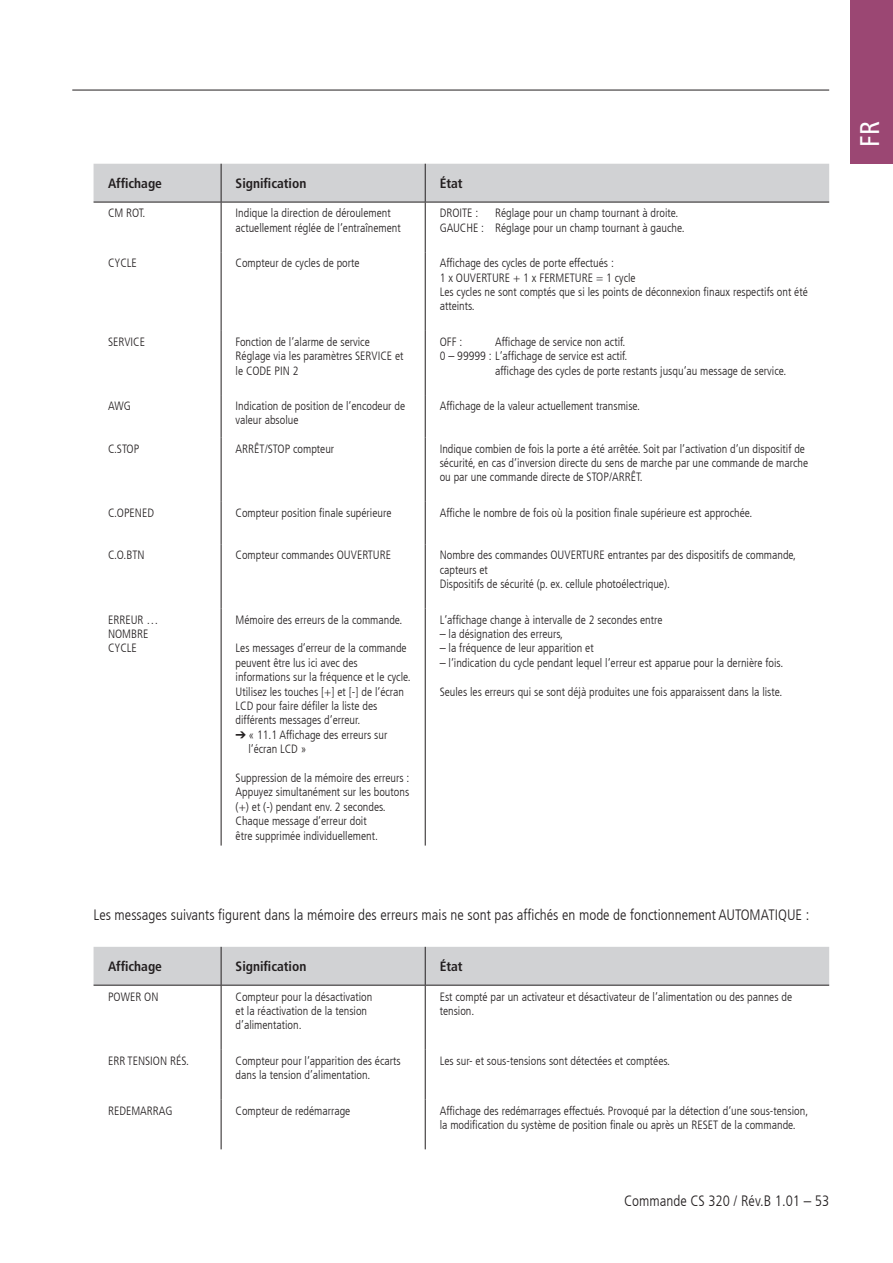
<style>
.page{position:relative;width:893px;height:1263px;background:#fff}
.page>*{position:absolute;margin:0;border:0;box-sizing:border-box;transform-origin:0 0}
.t1{font:condensed 27px "Frutiger LT Com";color:#fff}
.t2{font:300 condensed 15px "Frutiger LT Com";color:#231f20}
.t3{font:700 condensed 13.5px "Frutiger LT Com";color:#231f20}
.t4{font:300 condensed 12px/14.4px "Frutiger LT Com";color:#231f20}
</style>
<div class="page">
<div style="left:850px;top:0;width:43px;height:164px;background:#9b4773"></div>
<hr style="left:72px;top:90px;width:757px;height:1px;background:#231f20">
<div style="left:94px;top:164px;width:735px;height:38px;background:#d1d2d4"></div>
<hr style="left:221px;top:202px;width:1px;height:50px;background:#231f20">
<hr style="left:425px;top:202px;width:1px;height:50px;background:#231f20">
<hr style="left:221px;top:252px;width:1px;height:79px;background:#231f20">
<hr style="left:425px;top:252px;width:1px;height:79px;background:#231f20">
<hr style="left:221px;top:331px;width:1px;height:64px;background:#231f20">
<hr style="left:425px;top:331px;width:1px;height:64px;background:#231f20">
<hr style="left:221px;top:395px;width:1px;height:43px;background:#231f20">
<hr style="left:425px;top:395px;width:1px;height:43px;background:#231f20">
<hr style="left:221px;top:438px;width:1px;height:64px;background:#231f20">
<hr style="left:425px;top:438px;width:1px;height:64px;background:#231f20">
<hr style="left:221px;top:502px;width:1px;height:42px;background:#231f20">
<hr style="left:425px;top:502px;width:1px;height:42px;background:#231f20">
<hr style="left:221px;top:544px;width:1px;height:64px;background:#231f20">
<hr style="left:425px;top:544px;width:1px;height:64px;background:#231f20">
<hr style="left:221px;top:608px;width:1px;height:237px;background:#231f20">
<hr style="left:425px;top:608px;width:1px;height:237px;background:#231f20">
<hr style="left:221px;top:164px;width:1px;height:38px;background:#231f20">
<hr style="left:425px;top:164px;width:1px;height:38px;background:#231f20">
<hr style="left:94px;top:202px;width:127px;height:1px;background:#231f20">
<hr style="left:221px;top:202px;width:204px;height:1px;background:#231f20">
<hr style="left:425px;top:202px;width:404px;height:1px;background:#231f20">
<div style="left:94px;top:947px;width:735px;height:38px;background:#d1d2d4"></div>
<hr style="left:221px;top:985px;width:1px;height:65px;background:#231f20">
<hr style="left:425px;top:985px;width:1px;height:65px;background:#231f20">
<hr style="left:221px;top:1050px;width:1px;height:49px;background:#231f20">
<hr style="left:425px;top:1050px;width:1px;height:49px;background:#231f20">
<hr style="left:221px;top:1099px;width:1px;height:50px;background:#231f20">
<hr style="left:425px;top:1099px;width:1px;height:50px;background:#231f20">
<hr style="left:221px;top:947px;width:1px;height:38px;background:#231f20">
<hr style="left:425px;top:947px;width:1px;height:38px;background:#231f20">
<hr style="left:94px;top:985px;width:127px;height:1px;background:#231f20">
<hr style="left:221px;top:985px;width:204px;height:1px;background:#231f20">
<hr style="left:425px;top:985px;width:404px;height:1px;background:#231f20">
<p class="t3" style="left:108px;top:175px;width:55px">Affichage</p>
<p class="t3" style="left:236px;top:175px;width:72px">Signification</p>
<p class="t3" style="left:440px;top:175px;width:25px">État</p>
<p class="t4" style="left:108px;top:206px;width:39px">CM ROT.</p>
<p class="t4" style="left:236px;top:206px;width:167px">Indique la direction de déroulement actuellement réglée de l‘entraînement</p>
<p class="t4" style="left:440px;top:206px;width:40px">DROITE :</p>
<p class="t4" style="left:440px;top:206px;width:246px;text-indent:55px">Réglage pour un champ tournant à droite.<br>GAUCHE : Réglage pour un champ tournant à gauche.</p>
<p class="t4" style="left:108px;top:256px;width:30px">CYCLE</p>
<p class="t4" style="left:236px;top:256px;width:126px">Compteur de cycles de porte</p>
<p class="t4" style="left:440px;top:256px;width:370px">Affichage des cycles de porte effectués :<br>1 x OUVERTURE + 1 x FERMETURE = 1 cycle<br>Les cycles ne sont comptés que si les points de déconnexion finaux respectifs ont été atteints.</p>
<p class="t4" style="left:108px;top:335px;width:38px">SERVICE</p>
<p class="t4" style="left:236px;top:335px;width:169px">Fonction de l‘alarme de service<br>Réglage via les paramètres SERVICE et le CODE PIN 2</p>
<p class="t4" style="left:440px;top:335px;width:24px">OFF :</p>
<p class="t4" style="left:495px;top:335px;width:132px">Affichage de service non actif.</p>
<p class="t4" style="left:440px;top:349px;width:189px">0 – 99999 : L‘affichage de service est actif.</p>
<p class="t4" style="left:495px;top:363px;width:293px">affichage des cycles de porte restants jusqu‘au message de service.</p>
<p class="t4" style="left:108px;top:399px;width:24px">AWG</p>
<p class="t4" style="left:236px;top:399px;width:171px">Indication de position de l‘encodeur de valeur absolue</p>
<p class="t4" style="left:440px;top:399px;width:202px">Affichage de la valeur actuellement transmise.</p>
<p class="t4" style="left:108px;top:441px;width:33px">C.STOP</p>
<p class="t4" style="left:236px;top:441px;width:100px">ARRÊT/STOP compteur</p>
<p class="t4" style="left:440px;top:441px;width:370px">Indique combien de fois la porte a été arrêtée. Soit par l‘activation d‘un dispositif de sécurité, en cas d‘inversion directe du sens de marche par une commande de marche ou par une commande directe de STOP/ARRÊT.</p>
<p class="t4" style="left:108px;top:506px;width:48px">C.OPENED</p>
<p class="t4" style="left:236px;top:506px;width:157px">Compteur position finale supérieure</p>
<p class="t4" style="left:440px;top:506px;width:314px">Affiche le nombre de fois où la position finale supérieure est approchée.</p>
<p class="t4" style="left:108px;top:548px;width:38px">C.O.BTN</p>
<p class="t4" style="left:236px;top:548px;width:157px">Compteur commandes OUVERTURE</p>
<p class="t4" style="left:440px;top:548px;width:358px">Nombre des commandes OUVERTURE entrantes par des dispositifs de commande, capteurs et<br>Dispositifs de sécurité (p. ex. cellule photoélectrique).</p>
<p class="t4" style="left:108px;top:612px;width:52px">ERREUR …<br>NOMBRE<br>CYCLE</p>
<p class="t4" style="left:236px;top:612px;width:168px">Mémoire des erreurs de la commande.</p>
<p class="t4" style="left:440px;top:612px;width:224px">L‘affichage change à intervalle de 2 secondes entre</p>
<p class="t4" style="left:440px;top:627px;width:125px">– la désignation des erreurs,</p>
<p class="t4" style="left:440px;top:641px;width:155px">– la fréquence de leur apparition et</p>
<p class="t4" style="left:440px;top:655px;width:345px">– l‘indication du cycle pendant lequel l‘erreur est apparue pour la dernière fois.</p>
<p class="t4" style="left:440px;top:684px;width:344px">Seules les erreurs qui se sont déjà produites une fois apparaissent dans la liste.</p>
<p class="t4" style="left:236px;top:641px;width:177px">Les messages d‘erreur de la commande peuvent être lus ici avec des informations sur la fréquence et le cycle.<br>Utilisez les touches [+] et [-] de l‘écran LCD pour faire défiler la liste des différents messages d‘erreur.</p>
<p class="t4" style="left:248px;top:727px;width:141px;text-indent:-13px">➔ « 11.1 Affichage des erreurs sur l‘écran LCD »</p>
<p class="t4" style="left:236px;top:771px;width:175px">Suppression de la mémoire des erreurs :<br>Appuyez simultanément sur les boutons (+) et (-) pendant env. 2 secondes.<br>Chaque message d‘erreur doit<br>être supprimée individuellement.</p>
<p class="t2" style="left:94px;top:906px;width:717px">Les messages suivants figurent dans la mémoire des erreurs mais ne sont pas affichés en mode de fonctionnement AUTOMATIQUE :</p>
<p class="t3" style="left:108px;top:958px;width:55px">Affichage</p>
<p class="t3" style="left:236px;top:958px;width:72px">Signification</p>
<p class="t3" style="left:440px;top:958px;width:25px">État</p>
<p class="t4" style="left:108px;top:989px;width:52px">POWER ON</p>
<p class="t4" style="left:236px;top:989px;width:138px">Compteur pour la désactivation et la réactivation de la tension d’alimentation.</p>
<p class="t4" style="left:440px;top:989px;width:354px">Est compté par un activateur et désactivateur de l‘alimentation ou des pannes de tension.</p>
<p class="t4" style="left:108px;top:1053px;width:82px">ERR TENSION RÉS.</p>
<p class="t4" style="left:236px;top:1053px;width:167px">Compteur pour l‘apparition des écarts dans la tension d’alimentation.</p>
<p class="t4" style="left:440px;top:1053px;width:232px">Les sur- et sous-tensions sont détectées et comptées.</p>
<p class="t4" style="left:108px;top:1103px;width:66px">REDEMARRAG</p>
<p class="t4" style="left:236px;top:1103px;width:116px">Compteur de redémarrage</p>
<p class="t4" style="left:440px;top:1103px;width:370px">Affichage des redémarrages effectués. Provoqué par la détection d‘une sous-tension, la modification du système de position finale ou après un RESET de la commande.</p>
<p class="t2" style="left:624px;top:1192px;width:206px">Commande CS 320 / Rév.B 1.01 – 53</p>
<h1 class="t1" style="left:854px;top:147px;width:27px;rotate:-90deg">FR</h1>
</div>
